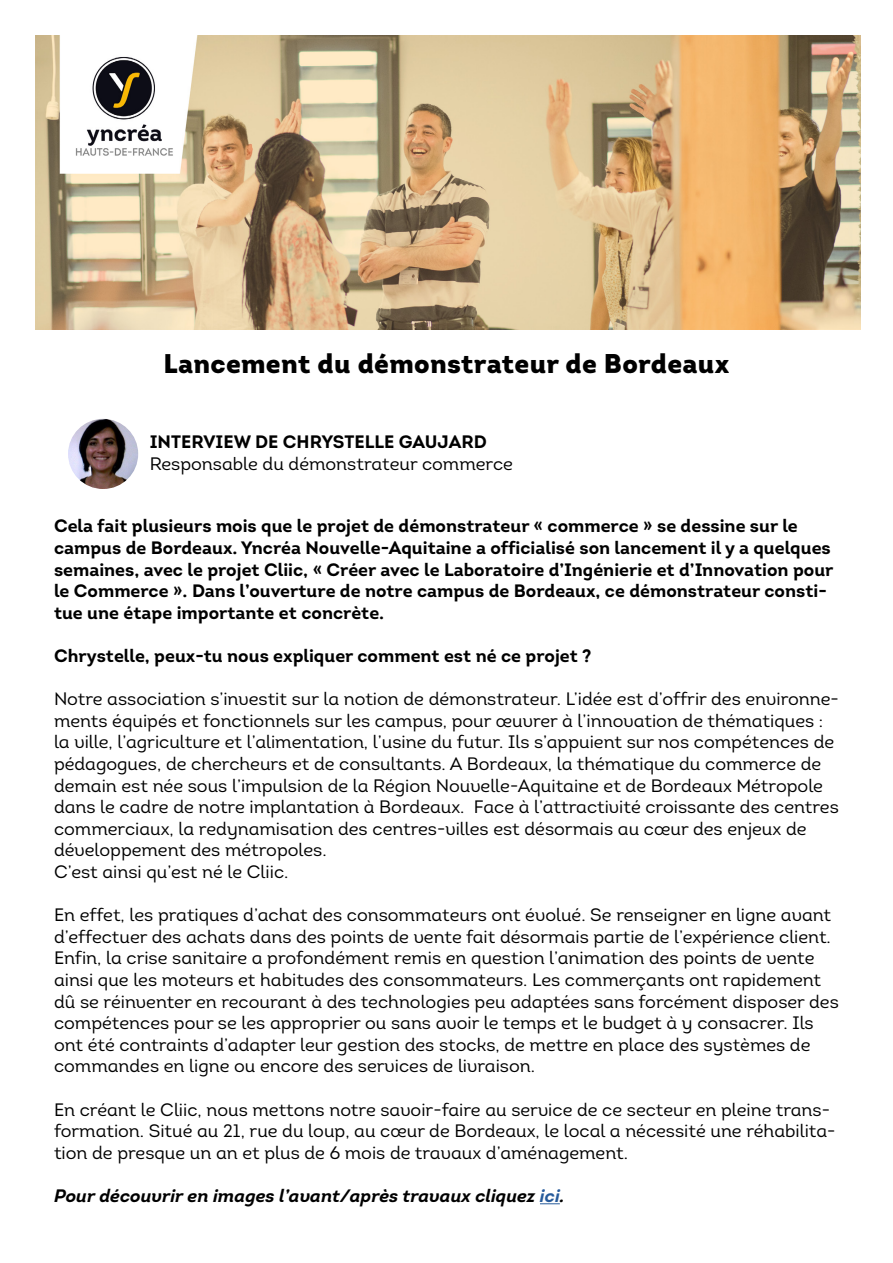
<style>
.page{position:relative;width:893px;height:1263px;background:#fff}
.page>*{position:absolute;margin:0;border:0;box-sizing:border-box;transform-origin:0 0}
.t1{font:900 27px "Intro";letter-spacing:.01em;color:#000}
.t2{font:18px/21.6px "Intro Regular Alt";color:#000}
.t3{font:700 18px/21.6px "Intro";color:#000}
.t4{font:italic 700 18px "Intro";color:#000}
.s1{color:#275b9b}
</style>
<div class="page">
<img style="left:35px;top:35px;width:825px;height:295px">
<img style="left:68px;top:419px;width:70px;height:70px;border-radius:35px">
<svg style="left:540px;top:1203px;width:20px;height:1px"></svg>
<h1 class="t1" style="left:164px;top:346px;width:567px">Lancement du démonstrateur de Bordeaux</h1>
<p class="t3" style="left:150px;top:431px;width:339px">INTERVIEW DE CHRYSTELLE GAUJARD</p>
<p class="t2" style="left:150px;top:453px;width:365px">Responsable du démonstrateur commerce</p>
<p class="t3" style="left:54px;top:515px;width:781px">Cela fait plusieurs mois que le projet de démonstrateur « commerce » se dessine sur le campus de Bordeaux. Yncréa Nouvelle-Aquitaine a officialisé son lancement il y a quelques semaines, avec le projet Cliic, « Créer avec le Laboratoire d’Ingénierie et d’Innovation pour le Commerce ». Dans l’ouverture de notre campus de Bordeaux, ce démonstrateur consti&shy;tue une étape importante et concrète.</p>
<p class="t3" style="left:54px;top:645px;width:539px">Chrystelle, peux-tu nous expliquer comment est né ce projet ?</p>
<p class="t2" style="left:54px;top:688px;width:786px">Notre association s’investit sur la notion de démonstrateur. L’idée est d’offrir des environne&shy;ments équipés et fonctionnels sur les campus, pour œuvrer à l’innovation de thématiques : la ville, l’agriculture et l’alimentation, l’usine du futur. Ils s’appuient sur nos compétences de pédagogues, de chercheurs et de consultants. A Bordeaux, la thématique du commerce de demain est née sous l’impulsion de la Région Nouvelle-Aquitaine et de Bordeaux Métropole dans le cadre de notre implantation à Bordeaux. Face à l’attractivité croissante des centres commerciaux, la redynamisation des centres-villes est désormais au cœur des enjeux de développement des métropoles.<br>C’est ainsi qu’est né le Cliic.</p>
<p class="t2" style="left:54px;top:904px;width:786px">En effet, les pratiques d’achat des consommateurs ont évolué. Se renseigner en ligne avant d’effectuer des achats dans des points de vente fait désormais partie de l’expérience client.<br>Enfin, la crise sanitaire a profondément remis en question l’animation des points de vente ainsi que les moteurs et habitudes des consommateurs. Les commerçants ont rapidement dû se réinventer en recourant à des technologies peu adaptées sans forcément disposer des compétences pour se les approprier ou sans avoir le temps et le budget à y consacrer. Ils ont été contraints d’adapter leur gestion des stocks, de mettre en place des systèmes de commandes en ligne ou encore des services de livraison.</p>
<p class="t2" style="left:54px;top:1098px;width:783px">En créant le Cliic, nous mettons notre savoir-faire au service de ce secteur en pleine trans&shy;formation. Situé au 21, rue du loup, au cœur de Bordeaux, le local a nécessité une réhabilita&shy;tion de presque un an et plus de 6 mois de travaux d’aménagement.</p>
<p class="t4" style="left:54px;top:1184px;width:512px">Pour découvrir en images l’avant/après travaux cliquez <span class="s1">ici</span>.</p>
</div>
